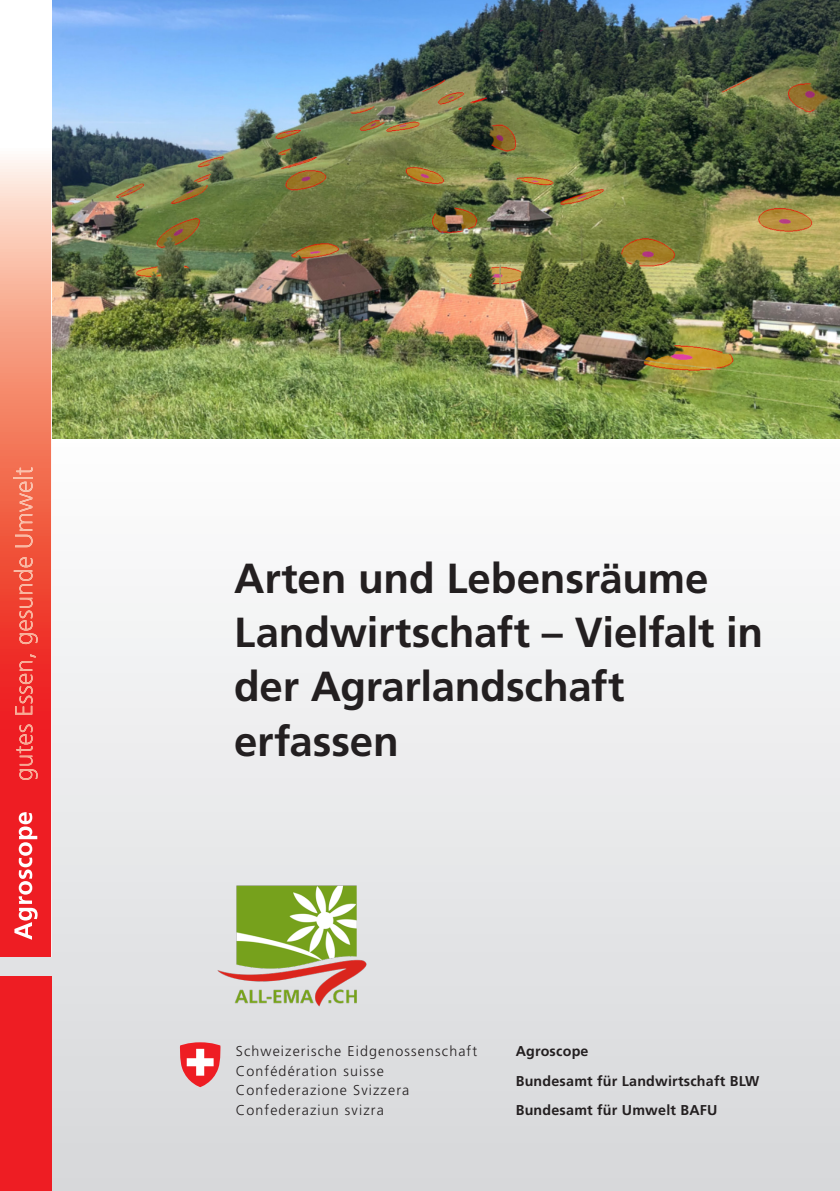
<style>
.page{position:relative;width:840px;height:1191px;background:#fff}
.page>*{position:absolute;margin:0;border:0;box-sizing:border-box;transform-origin:0 0}
.Titelseite__Titel{font:700 42px/54px "Frutiger LT Std";letter-spacing:-.005em;color:#231f20}
.t1{font:300 14.2px/19.6px "Frutiger LT Std";letter-spacing:.08em;color:#231f20}
.t2{font:700 14.2px/29.6px "Frutiger LT Std";letter-spacing:.015em;color:#231f20}
</style>
<div class="page">
<div style="left:0;top:412px;width:839px;height:779px;background:linear-gradient(to bottom,#fdfefd,#d6d7da)"></div>
<img style="left:51px;top:0;width:788px;height:438px">
<svg style="left:0;top:157px;width:51px;height:800px;background:#f36f60"></svg>
<div style="left:0;top:974px;width:51px;height:217px;background:#ee1d23"></div>
<svg style="left:14px;top:812px;width:24px;height:127px"></svg>
<svg style="left:16px;top:724px;width:22px;height:56px"></svg>
<svg style="left:15px;top:654px;width:21px;height:60px"></svg>
<svg style="left:14px;top:557px;width:24px;height:87px;background:#f15d4b"></svg>
<svg style="left:14px;top:467px;width:19px;height:80px;background:#f37c62"></svg>
<svg style="left:179px;top:1042px;width:42px;height:45px"></svg>
<img style="left:217px;top:885px;width:150px;height:121px">
<div style="left:0;top:957px;width:62px;height:18px;background:#e1e2e4"></div>
<p class="Titelseite__Titel" style="left:234px;top:552px;width:530px">Arten und Lebensräume<br>Landwirtschaft – Vielfalt in der Agrarlandschaft erfassen</p>
<p class="t1" style="left:236px;top:1041px;width:243px">Schweizerische Eidgenossenschaft<br>Confédération suisse<br>Confederazione Svizzera<br>Confederaziun svizra</p>
<p class="t2" style="left:515px;top:1036px;width:245px">Agroscope<br>Bundesamt für Landwirtschaft BLW<br>Bundesamt für Umwelt BAFU</p>
</div>
